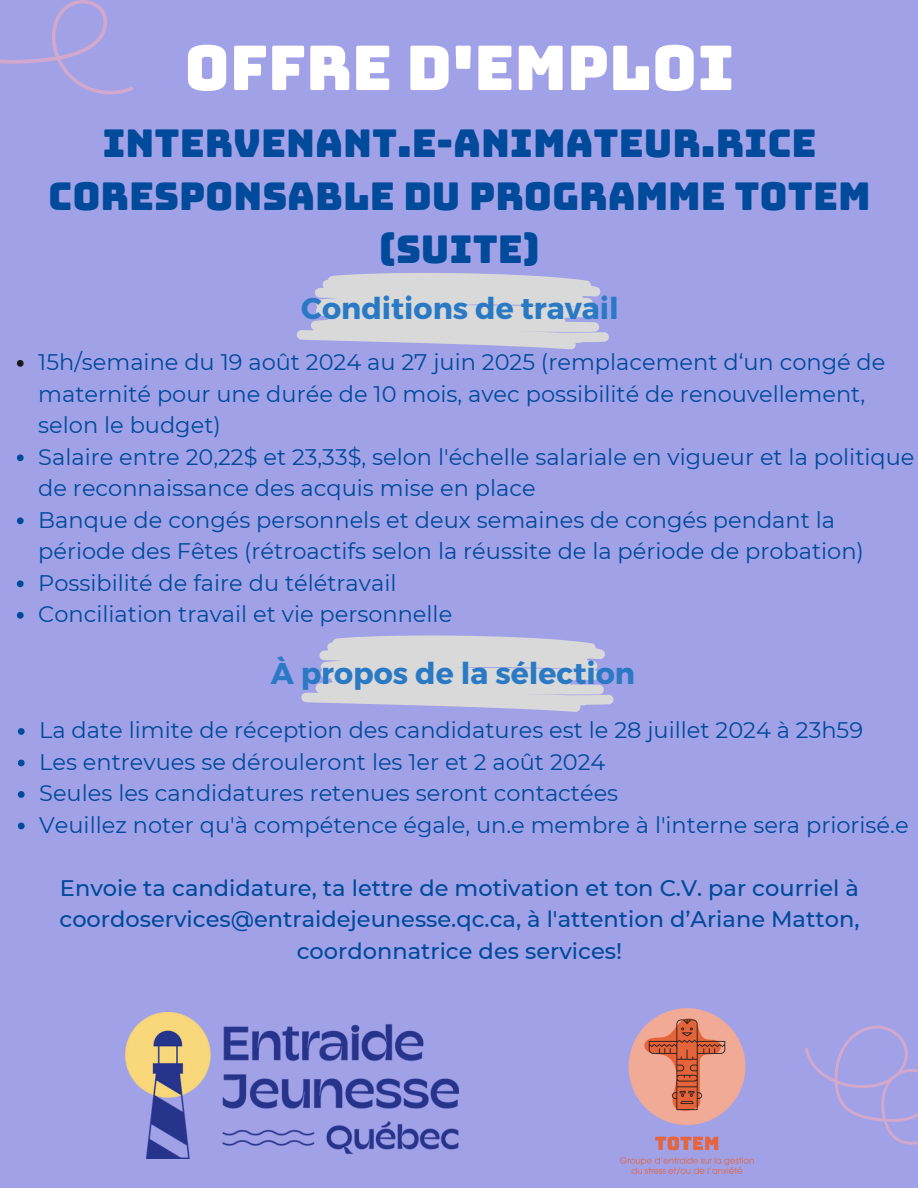
<style>
.page{position:relative;width:918px;height:1188px;background:#a1a1e7}
.page>*{position:absolute;margin:0;border:0;box-sizing:border-box;transform-origin:0 0}
.t1{font:61.65px "Bungee";color:#fff}
.t2{font:38.4px/52.8px "Bungee";color:#004a9b;text-align:center}
.t3{font:700 30px "Montserrat";color:#2a79c4}
.t4{font:22.5px/31.5px "Montserrat";color:#004a9b}
.t5{font:500 22.5px/31.5px "Montserrat";color:#004a9b;text-align:center}
</style>
<div class="page">
<svg style="left:297px;top:273px;width:312px;height:77px"></svg>
<svg style="left:18px;top:728px;width:7px;height:7px"></svg>
<svg style="left:18px;top:760px;width:7px;height:6px"></svg>
<svg style="left:18px;top:791px;width:7px;height:7px"></svg>
<svg style="left:18px;top:823px;width:7px;height:6px"></svg>
<svg style="left:0;top:0;width:133px;height:95px"></svg>
<svg style="left:805px;top:1026px;width:113px;height:119px"></svg>
<img style="left:126px;top:1013px;width:333px;height:146px">
<img style="left:620px;top:1008px;width:134px;height:167px">
<svg style="left:301px;top:635px;width:313px;height:77px"></svg>
<svg style="left:17px;top:360px;width:7px;height:7px"></svg>
<svg style="left:17px;top:454px;width:7px;height:7px"></svg>
<svg style="left:17px;top:517px;width:7px;height:7px"></svg>
<svg style="left:17px;top:580px;width:7px;height:7px"></svg>
<svg style="left:17px;top:612px;width:7px;height:7px"></svg>
<p class="t1" style="left:184px;top:37px;width:552px">OFFRE D'EMPLOI</p>
<p class="t2" style="left:48px;top:117px;width:824px">INTERVENANT.E-ANIMATEUR.RICE<br>CORESPONSABLE DU PROGRAMME TOTEM (SUITE)</p>
<p class="t3" style="left:301px;top:289px;width:319px">Conditions de travail</p>
<h3 class="t4" style="left:38px;top:346px;width:849px">15h/semaine du 19 août 2024 au 27 juin 2025 (remplacement d‘un congé de maternité pour une durée de 10 mois, avec possibilité de renouvellement, selon le budget)</h3>
<p class="t4" style="left:38px;top:441px;width:878px">Salaire entre 20,22$ et 23,33$, selon l'échelle salariale en vigueur et la politique de reconnaissance des acquis mise en place</p>
<p class="t4" style="left:38px;top:504px;width:827px">Banque de congés personnels et deux semaines de congés pendant la période des Fêtes (rétroactifs selon la réussite de la période de probation)</p>
<p class="t4" style="left:38px;top:567px;width:360px">Possibilité de faire du télétravail</p>
<p class="t4" style="left:38px;top:598px;width:416px">Conciliation travail et vie personnelle</p>
<p class="t3" style="left:271px;top:654px;width:366px">À propos de la sélection</p>
<p class="t4" style="left:39px;top:714px;width:825px">La date limite de réception des candidatures est le 28 juillet 2024 à 23h59</p>
<h1 class="t4" style="left:39px;top:746px;width:568px">Les entrevues se dérouleront les 1er et 2 août 2024</h1>
<h2 class="t4" style="left:39px;top:777px;width:581px">Seules les candidatures retenues seront contactées</h2>
<p class="t4" style="left:39px;top:809px;width:871px">Veuillez noter qu'à compétence égale, un.e membre à l'interne sera priorisé.e</p>
<h3 class="t5" style="left:59px;top:872px;width:801px">Envoie ta candidature, ta lettre de motivation et ton C.V. par courriel à coordoservices@entraidejeunesse.qc.ca, à l'attention d’Ariane Matton, coordonnatrice des services!</h3>
</div>
